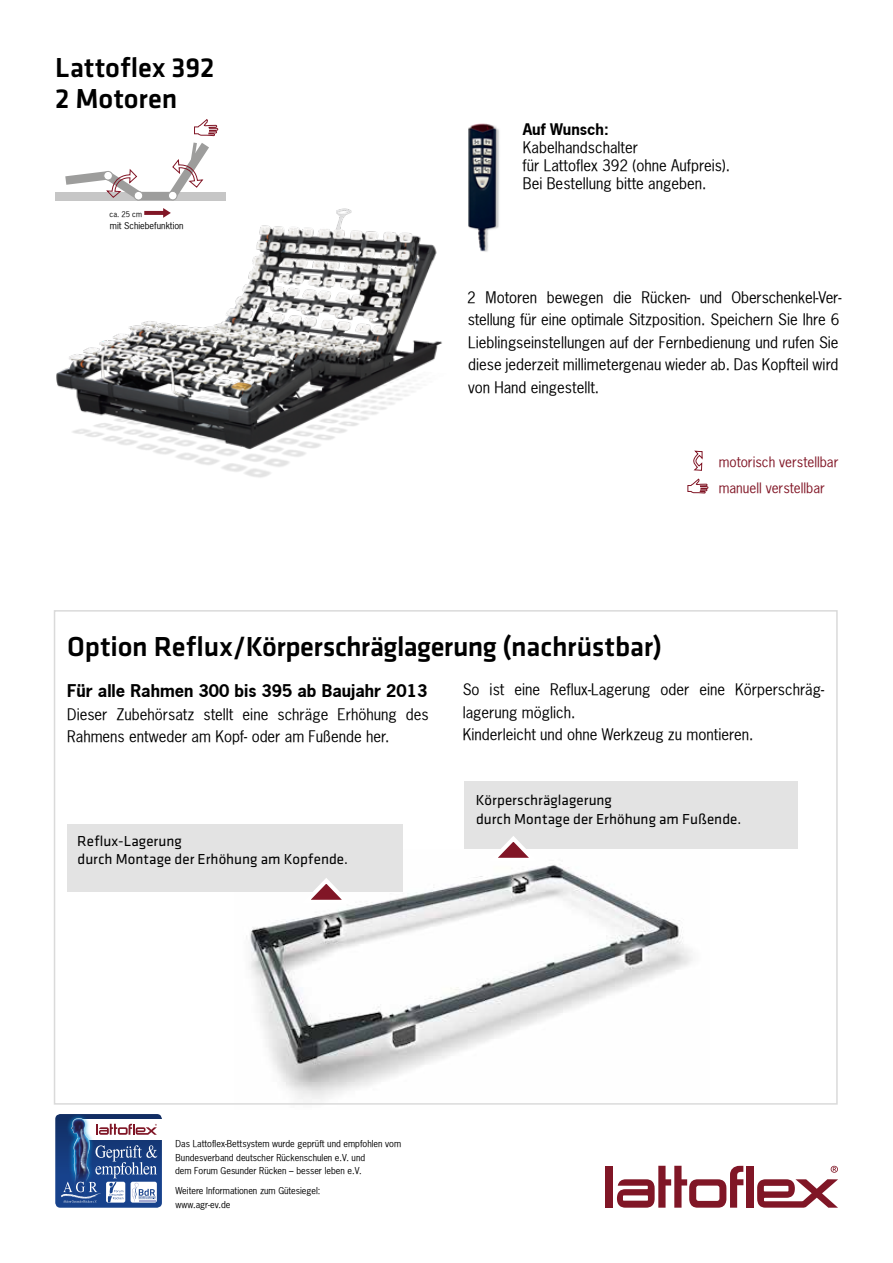
<style>
.page{position:relative;width:893px;height:1263px;background:#fff}
.page>*{position:absolute;margin:0;border:0;box-sizing:border-box;transform-origin:0 0}
.t1{font:500 28.5px/31.7px "Klavika";letter-spacing:-.01em;color:#000}
.t2{font:700 16.5px "News Gothic";color:#000}
.t3{font:15px/22.5px "News Gothic";color:#000}
.t4{font:15px/18.8px "Klavika";color:#000}
.t5{font:700 15px "News Gothic";color:#000}
.t6{font:13.5px "News Gothic";color:#811626}
.t7{font:9px/13.5px "News Gothic";color:#000}
.t8{font:7.5px "News Gothic";color:#000}
</style>
<div class="page">
<svg style="left:55px;top:1114px;width:107px;height:94px"></svg>
<img style="left:250px;top:864px;width:443px;height:237px">
<div style="left:464px;top:781px;width:334px;height:68px;background:#e3e3e3"></div>
<div style="left:67px;top:824px;width:336px;height:68px;background:#e3e3e3"></div>
<svg style="left:483px;top:836px;width:60px;height:29px"></svg>
<svg style="left:296px;top:878px;width:60px;height:29px"></svg>
<img style="left:56px;top:208px;width:386px;height:270px">
<div style="left:605px;top:1166px;width:7px;height:42px;background:#801626"></div>
<svg style="left:831px;top:1166px;width:7px;height:7px"></svg>
<div style="left:747px;top:1166px;width:7px;height:42px;background:#801626"></div>
<svg style="left:757px;top:1179px;width:81px;height:29px"></svg>
<svg style="left:617px;top:1166px;width:126px;height:42px"></svg>
<img style="left:468px;top:123px;width:31px;height:129px">
<svg style="left:194px;top:119px;width:24px;height:17px"></svg>
<div style="left:55px;top:192px;width:170px;height:8px;background:#c6c6c6"></div>
<svg style="left:65px;top:143px;width:144px;height:75px"></svg>
<svg style="left:687px;top:478px;width:22px;height:15px"></svg>
<svg style="left:693px;top:451px;width:9px;height:20px"></svg>
<h1 class="t1" style="left:55px;top:52px;width:161px">Lattoflex 392<br>2 Motoren</h1>
<p class="t8" style="left:110px;top:209px;width:34px">ca. 25 cm</p>
<p class="t7" style="left:110px;top:218px;width:75px">mit Schiebefunktion</p>
<p class="t5" style="left:523px;top:119px;width:88px">Auf Wunsch:</p>
<p class="t3" style="left:523px;top:138px;width:209px;line-height:18px">Kabelhandschalter<br>für Lattoflex 392 (ohne Aufpreis).<br>Bei Bestellung bitte angeben.</p>
<p class="t3" style="left:467px;top:286px;width:376px">2 Motoren bewegen die Rücken- und Oberschenkel-Ver&shy;stellung für eine optimale Sitzposition. Speichern Sie Ihre 6<br>Lieblingseinstellungen auf der Fernbedienung und rufen Sie diese jederzeit millimetergenau wieder ab. Das Kopfteil wird von Hand eingestellt.</p>
<p class="t6" style="left:719px;top:453px;width:121px">motorisch verstellbar</p>
<p class="t6" style="left:719px;top:479px;width:108px">manuell verstellbar</p>
<h1 class="t1" style="left:67px;top:631px;width:596px">Option Reflux/Körperschräglagerung (nachrüstbar)</h1>
<p class="t2" style="left:67px;top:680px;width:361px">Für alle Rahmen 300 bis 395 ab Baujahr 2013</p>
<p class="t3" style="left:67px;top:703px;width:363px">Dieser Zubehörsatz stellt eine schräge Erhöhung des<br>Rahmens entweder am Kopf- oder am Fußende her.</p>
<p class="t3" style="left:463px;top:678px;width:363px">So ist eine Reflux-Lagerung oder eine Körperschräg&shy;lagerung möglich.<br>Kinderleicht und ohne Werkzeug zu montieren.</p>
<p class="t4" style="left:77px;top:831px;width:272px">Reflux-Lagerung<br>durch Montage der Erhöhung am Kopfende.</p>
<p class="t4" style="left:476px;top:791px;width:267px">Körperschräglagerung<br>durch Montage der Erhöhung am Fußende.</p>
<p class="t7" style="left:175px;top:1137px;width:228px">Das Lattoflex-Bettsystem wurde geprüft und empfohlen vom<br>Bundesverband deutscher Rückenschulen e.V. und<br>dem Forum Gesunder Rücken – besser leben e.V.</p>
<p class="t7" style="left:175px;top:1184px;width:147px">Weitere Informationen zum Gütesiegel: www.agr-ev.de</p>
</div>
